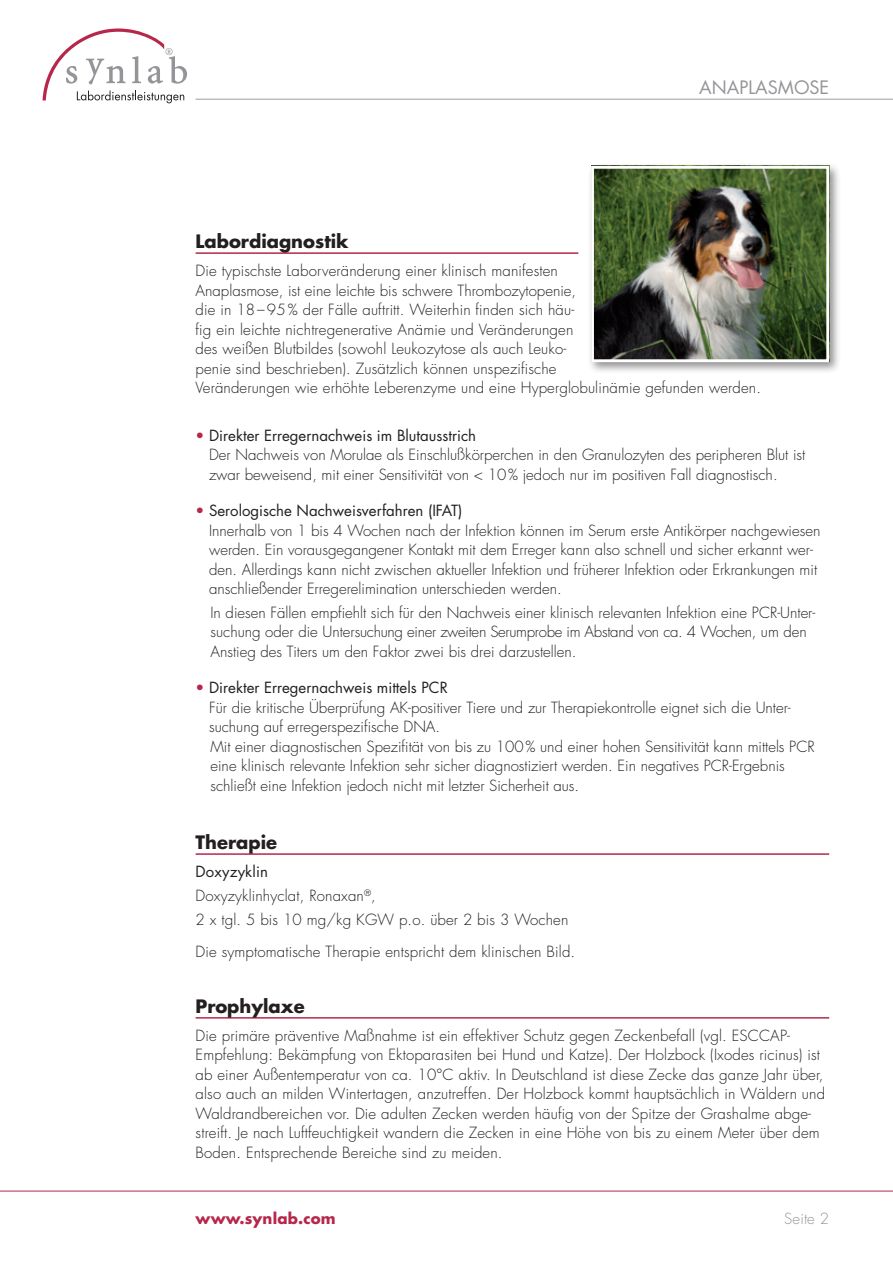
<style>
.page{position:relative;width:893px;height:1263px;background:#fff}
.page>*{position:absolute;margin:0;border:0;box-sizing:border-box;transform-origin:0 0}
.t1{font:700 18px "Futura";color:#231f20}
.t2{font:18px "Futura";color:#939598}
.t3{font:300 15px/19.5px "Futura";color:#231f20}
.t4{font:700 15px "Futura";letter-spacing:.01em;color:#b6274b}
.t5{font:300 15px "Futura";letter-spacing:.01em;color:#939598}
.s1{font-weight:400;color:#b6274b}
.s2{font-weight:400}
</style>
<div class="page">
<hr style="left:196px;top:99px;width:697px;height:1px;background:#bcbdc0">
<svg style="left:43px;top:28px;width:144px;height:75px"></svg>
<hr style="left:0;top:1191px;width:893px;height:1px;background:#b6274b">
<hr style="left:196px;top:252px;width:382px;height:2px;background:#b6274b">
<hr style="left:196px;top:853px;width:633px;height:2px;background:#b6274b">
<hr style="left:196px;top:1017px;width:633px;height:1px;background:#b6274b">
<div style="left:587px;top:162px;width:254px;height:213px;background:#231f20;opacity:.5"></div>
<img style="left:595px;top:170px;width:230px;height:188px">
<div style="left:591px;top:166px;width:238px;height:196px;border:3px solid #fff"></div>
<p class="t2" style="left:699px;top:76px;width:131px">ANAPLASMOSE</p>
<p class="t1" style="left:196px;top:229px;width:155px">Labordiagnostik</p>
<p class="t3" style="left:196px;top:261px;width:567px">Die typischste Laborveränderung einer klinisch manifesten<br>Anaplasmose, ist eine leichte bis schwere Thrombozytopenie,<br>die in 18–95% der Fälle auftritt. Weiterhin finden sich häu-<br>fig ein leichte nichtregenerative Anämie und Veränderungen<br>des weißen Blutbildes (sowohl Leukozytose als auch Leuko-<br>penie sind beschrieben). Zusätzlich können unspezifische<br>Veränderungen wie erhöhte Leberenzyme und eine Hyperglobulinämie gefunden werden.</p>
<p class="t3" style="left:209px;top:426px;width:598px;text-indent:-14px"><span class="s1">•</span> <span class="s2">Direkter Erregernachweis im Blutausstrich<br></span>Der Nachweis von Morulae als Einschlußkörperchen in den Granulozyten des peripheren Blut ist zwar beweisend, mit einer Sensitivität von &lt; 10% jedoch nur im positiven Fall diagnostisch.</p>
<p class="t3" style="left:209px;top:501px;width:613px;text-indent:-14px"><span class="s1">•</span> <span class="s2">Serologische Nachweisverfahren (IFAT)<br></span>Innerhalb von 1 bis 4 Wochen nach der Infektion können im Serum erste Antikörper nachgewiesen werden. Ein vorausgegangener Kontakt mit dem Erreger kann also schnell und sicher erkannt wer&shy;den. Allerdings kann nicht zwischen aktueller Infektion und früherer Infektion oder Erkrankungen mit anschließender Erregerelimination unterschieden werden.</p>
<p class="t3" style="left:210px;top:603px;width:606px">In diesen Fällen empfiehlt sich für den Nachweis einer klinisch relevanten Infektion eine PCR-Unter&shy;suchung oder die Untersuchung einer zweiten Serumprobe im Abstand von ca. 4 Wochen, um den<br>Anstieg des Titers um den Faktor zwei bis drei darzustellen.</p>
<p class="t3" style="left:209px;top:679px;width:607px;text-indent:-14px"><span class="s1">•</span> <span class="s2">Direkter Erregernachweis mittels PCR<br></span>Für die kritische Überprüfung AK-positiver Tiere und zur Therapiekontrolle eignet sich die Unter&shy;suchung auf erregerspezifische DNA.<br>Mit einer diagnostischen Spezifität von bis zu 100% und einer hohen Sensitivität kann mittels PCR eine klinisch relevante Infektion sehr sicher diagnostiziert werden. Ein negatives PCR-Ergebnis schließt eine Infektion jedoch nicht mit letzter Sicherheit aus.</p>
<p class="t1" style="left:196px;top:830px;width:83px">Therapie</p>
<p class="t3" style="left:196px;top:860px;width:374px;line-height:23.7px"><span class="s2">Doxyzyklin<br></span>Doxyzyklinhyclat, Ronaxan<sup>®</sup>,<br>2 x tgl. 5 bis 10 mg/kg KGW p.o. über 2 bis 3 Wochen</p>
<p class="t3" style="left:196px;top:942px;width:381px">Die symptomatische Therapie entspricht dem klinischen Bild.</p>
<p class="t1" style="left:196px;top:994px;width:111px">Prophylaxe</p>
<p class="t3" style="left:196px;top:1026px;width:631px">Die primäre präventive Maßnahme ist ein effektiver Schutz gegen Zeckenbefall (vgl. ESCCAP-Empfehlung: Bekämpfung von Ektoparasiten bei Hund und Katze). Der Holzbock (Ixodes ricinus) ist ab einer Außentemperatur von ca. 10°C aktiv. In Deutschland ist diese Zecke das ganze Jahr über, also auch an milden Wintertagen, anzutreffen. Der Holzbock kommt hauptsächlich in Wäldern und Waldrandbereichen vor. Die adulten Zecken werden häufig von der Spitze der Grashalme abge&shy;streift. Je nach Luftfeuchtigkeit wandern die Zecken in eine Höhe von bis zu einem Meter über dem Boden. Entsprechende Bereiche sind zu meiden.</p>
<p class="t4" style="left:196px;top:1209px;width:142px">www.synlab.com</p>
<p class="t5" style="left:784px;top:1210px;width:46px">Seite 2</p>
</div>
